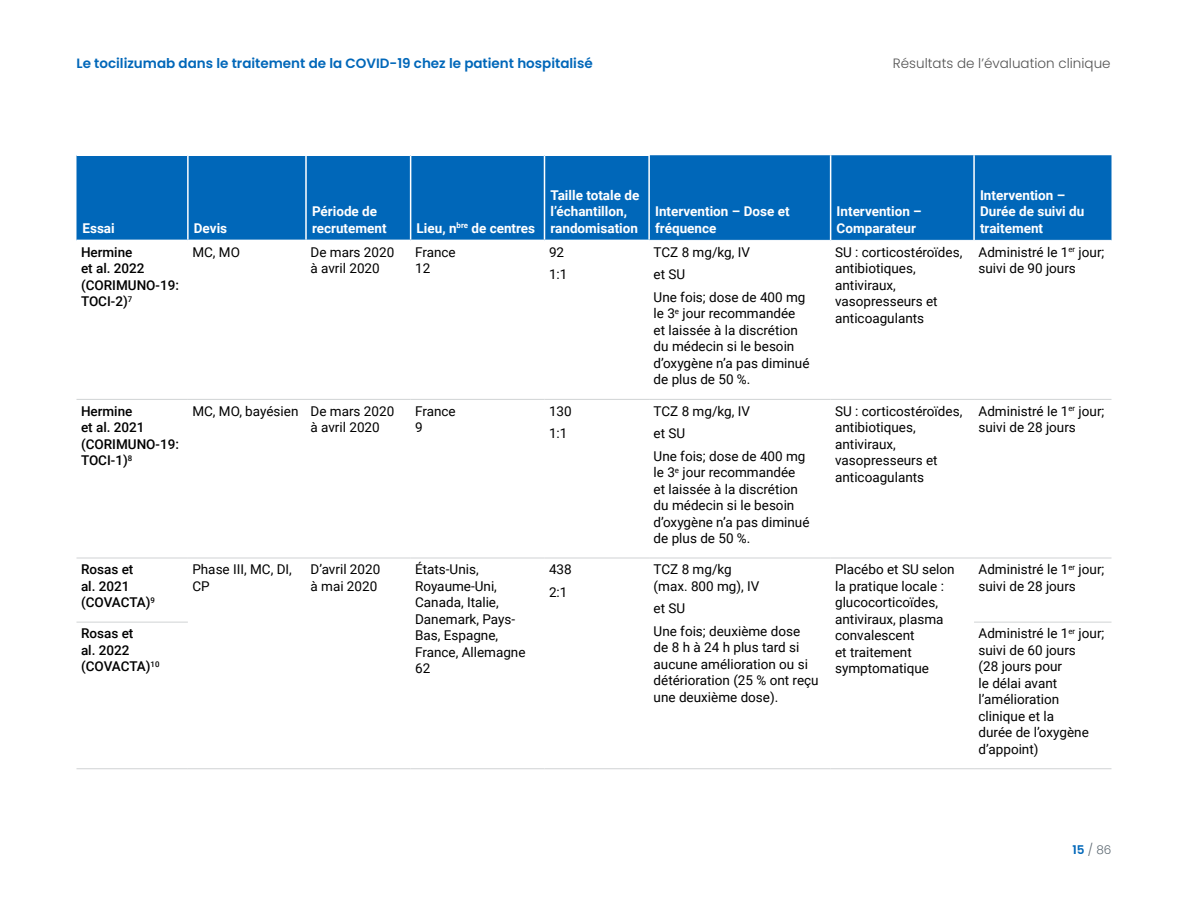
<style>
.page{position:relative;width:1188px;height:918px;background:#fff}
.page>*{position:absolute;margin:0;border:0;box-sizing:border-box;transform-origin:0 0}
.Table_Body_Copy{font:13.5px/16.5px "Roboto";color:#000}
.Table_Header_Copy{font:700 13.5px/16.5px "Roboto";color:#fff}
.Left_Column_Medium{font:500 13.5px/16.5px "Roboto";color:#000}
.t1{font:600 13.5px "Poppins";color:#0067b9}
.t2{font:300 13.5px "Poppins";color:#545454}
.t3{font:300 12px "Poppins";color:#5b6770}
.s1{font-weight:600;color:#0067b9}
</style>
<div class="page">
<div style="left:76px;top:155px;width:1036px;height:85px;background:#0067b9"></div>
<hr style="left:76px;top:558px;width:112px;height:1px;background:#d0d3d4">
<hr style="left:974px;top:558px;width:138px;height:1px;background:#d0d3d4">
<hr style="left:76px;top:622px;width:112px;height:1px;background:#d0d3d4">
<hr style="left:974px;top:622px;width:138px;height:1px;background:#d0d3d4">
<hr style="left:76px;top:768px;width:112px;height:1px;background:#d0d3d4">
<hr style="left:974px;top:768px;width:138px;height:1px;background:#d0d3d4">
<hr style="left:76px;top:399px;width:112px;height:1px;background:#d0d3d4">
<hr style="left:188px;top:399px;width:118px;height:1px;background:#d0d3d4">
<hr style="left:306px;top:399px;width:105px;height:1px;background:#d0d3d4">
<hr style="left:411px;top:399px;width:133px;height:1px;background:#d0d3d4">
<hr style="left:649px;top:399px;width:182px;height:1px;background:#d0d3d4">
<hr style="left:831px;top:399px;width:143px;height:1px;background:#d0d3d4">
<hr style="left:974px;top:399px;width:138px;height:1px;background:#d0d3d4">
<hr style="left:544px;top:399px;width:105px;height:1px;background:#d0d3d4">
<hr style="left:187px;top:156px;width:2px;height:84px;background:#fff">
<hr style="left:305px;top:156px;width:2px;height:84px;background:#fff">
<hr style="left:410px;top:156px;width:1px;height:84px;background:#fff">
<hr style="left:544px;top:156px;width:1px;height:84px;background:#fff">
<hr style="left:188px;top:558px;width:118px;height:1px;background:#d0d3d4">
<hr style="left:188px;top:768px;width:118px;height:1px;background:#d0d3d4">
<hr style="left:306px;top:558px;width:105px;height:1px;background:#d0d3d4">
<hr style="left:306px;top:768px;width:105px;height:1px;background:#d0d3d4">
<hr style="left:411px;top:558px;width:133px;height:1px;background:#d0d3d4">
<hr style="left:411px;top:768px;width:133px;height:1px;background:#d0d3d4">
<hr style="left:544px;top:558px;width:105px;height:1px;background:#d0d3d4">
<hr style="left:544px;top:768px;width:105px;height:1px;background:#d0d3d4">
<hr style="left:830px;top:155px;width:1px;height:85px;background:#fff">
<hr style="left:973px;top:155px;width:2px;height:85px;background:#fff">
<hr style="left:649px;top:558px;width:182px;height:1px;background:#d0d3d4">
<hr style="left:649px;top:768px;width:182px;height:1px;background:#d0d3d4">
<hr style="left:831px;top:558px;width:143px;height:1px;background:#d0d3d4">
<hr style="left:831px;top:768px;width:143px;height:1px;background:#d0d3d4">
<hr style="left:648px;top:156px;width:2px;height:84px;background:#fff">
<hr style="left:76px;top:154px;width:112px;height:2px;background:#fff">
<hr style="left:188px;top:154px;width:118px;height:2px;background:#fff">
<hr style="left:306px;top:154px;width:105px;height:2px;background:#fff">
<hr style="left:411px;top:154px;width:133px;height:2px;background:#fff">
<hr style="left:544px;top:154px;width:106px;height:2px;background:#fff">
<p class="t1" style="left:76px;top:55px;width:518px">Le tocilizumab dans le traitement de la COVID-19 chez le patient hospitalisé</p>
<p class="t2" style="left:893px;top:55px;width:219px">Résultats de l’évaluation clinique</p>
<p class="Table_Header_Copy" style="left:82px;top:219px;width:34px">Essai</p>
<p class="Table_Header_Copy" style="left:194px;top:219px;width:35px">Devis</p>
<p class="Table_Header_Copy" style="left:312px;top:203px;width:76px">Période de recrutement</p>
<p class="Table_Header_Copy" style="left:417px;top:219px;width:120px">Lieu, n<sup>bre</sup> de centres</p>
<p class="Table_Header_Copy" style="left:550px;top:186px;width:90px">Taille totale de l’échantillon, randomisation</p>
<p class="Left_Column_Medium" style="left:81px;top:243px;width:99px">Hermine<br>et al. 2022 (CORIMUNO-19:<br>TOCI-2)<sup>7</sup></p>
<p class="Table_Body_Copy" style="left:192px;top:243px;width:49px">MC, MO</p>
<p class="Table_Body_Copy" style="left:310px;top:243px;width:85px">De mars 2020 à avril 2020</p>
<p class="Table_Body_Copy" style="left:415px;top:243px;width:42px">France<br>12</p>
<p class="Table_Body_Copy" style="left:549px;top:243px;width:17px">92</p>
<p class="Table_Body_Copy" style="left:549px;top:266px;width:20px">1:1</p>
<p class="Left_Column_Medium" style="left:81px;top:402px;width:99px">Hermine<br>et al. 2021 (CORIMUNO-19:<br>TOCI-1)<sup>8</sup></p>
<p class="Table_Body_Copy" style="left:192px;top:402px;width:108px">MC, MO, bayésien</p>
<p class="Table_Body_Copy" style="left:310px;top:402px;width:85px">De mars 2020 à avril 2020</p>
<p class="Table_Body_Copy" style="left:415px;top:402px;width:42px">France<br>9</p>
<p class="Table_Body_Copy" style="left:549px;top:402px;width:24px">130</p>
<p class="Table_Body_Copy" style="left:549px;top:424px;width:20px">1:1</p>
<p class="Table_Header_Copy" style="left:655px;top:203px;width:136px">Intervention – Dose et fréquence</p>
<p class="Table_Header_Copy" style="left:837px;top:203px;width:87px">Intervention –<br>Comparateur</p>
<p class="Table_Header_Copy" style="left:980px;top:186px;width:106px">Intervention –<br>Durée de suivi du traitement</p>
<p class="Table_Body_Copy" style="left:654px;top:243px;width:98px">TCZ 8 mg/kg, IV</p>
<p class="Table_Body_Copy" style="left:654px;top:266px;width:33px">et SU</p>
<p class="Table_Body_Copy" style="left:654px;top:288px;width:157px">Une fois; dose de 400 mg le 3<sup>e</sup> jour recommandée et laissée à la discrétion du médecin si le besoin d’oxygène n’a pas diminué de plus de 50 %.</p>
<p class="Table_Body_Copy" style="left:654px;top:402px;width:98px">TCZ 8 mg/kg, IV</p>
<p class="Table_Body_Copy" style="left:654px;top:424px;width:33px">et SU</p>
<p class="Table_Body_Copy" style="left:654px;top:447px;width:157px">Une fois; dose de 400 mg le 3<sup>e</sup> jour recommandée et laissée à la discrétion du médecin si le besoin d’oxygène n’a pas diminué de plus de 50 %.</p>
<p class="Table_Body_Copy" style="left:835px;top:243px;width:129px">SU : corticostéroïdes, antibiotiques, antiviraux, vasopresseurs et anticoagulants</p>
<p class="Table_Body_Copy" style="left:979px;top:243px;width:127px">Administré le 1<sup>er</sup> jour; suivi de 90 jours</p>
<p class="Table_Body_Copy" style="left:835px;top:402px;width:129px">SU : corticostéroïdes, antibiotiques, antiviraux, vasopresseurs et anticoagulants</p>
<p class="Table_Body_Copy" style="left:979px;top:402px;width:127px">Administré le 1<sup>er</sup> jour; suivi de 28 jours</p>
<p class="Left_Column_Medium" style="left:81px;top:561px;width:76px">Rosas et<br>al. 2021 (COVACTA)<sup>9</sup></p>
<p class="Table_Body_Copy" style="left:192px;top:561px;width:101px">Phase III, MC, DI,<br>CP</p>
<p class="Table_Body_Copy" style="left:310px;top:561px;width:71px">D’avril 2020 à mai 2020</p>
<p class="Table_Body_Copy" style="left:415px;top:561px;width:112px">États-Unis,<br>Royaume-Uni,<br>Canada, Italie,<br>Danemark, Pays-<br>Bas, Espagne,<br>France, Allemagne<br>62</p>
<p class="Table_Body_Copy" style="left:549px;top:561px;width:24px">438</p>
<p class="Table_Body_Copy" style="left:654px;top:561px;width:107px">TCZ 8 mg/kg (max. 800 mg), IV</p>
<p class="Table_Body_Copy" style="left:654px;top:600px;width:33px">et SU</p>
<p class="Table_Body_Copy" style="left:654px;top:622px;width:167px">Une fois; deuxième dose<br>de 8 h à 24 h plus tard si aucune amélioration ou si détérioration (25 % ont reçu une deuxième dose).</p>
<p class="Table_Body_Copy" style="left:835px;top:561px;width:121px">Placébo et SU selon la pratique locale : glucocorticoïdes, antiviraux, plasma convalescent<br>et traitement symptomatique</p>
<p class="Table_Body_Copy" style="left:979px;top:561px;width:127px">Administré le 1<sup>er</sup> jour; suivi de 28 jours</p>
<p class="Table_Body_Copy" style="left:549px;top:583px;width:20px">2:1</p>
<p class="Left_Column_Medium" style="left:81px;top:625px;width:80px">Rosas et<br>al. 2022 (COVACTA)<sup>10</sup></p>
<p class="Table_Body_Copy" style="left:979px;top:625px;width:127px">Administré le 1<sup>er</sup> jour; suivi de 60 jours<br>(28 jours pour<br>le délai avant l’amélioration clinique et la<br>durée de l’oxygène d’appoint)</p>
<p class="t3" style="left:1073px;top:843px;width:40px"><span class="s1">15</span> / 86</p>
</div>
